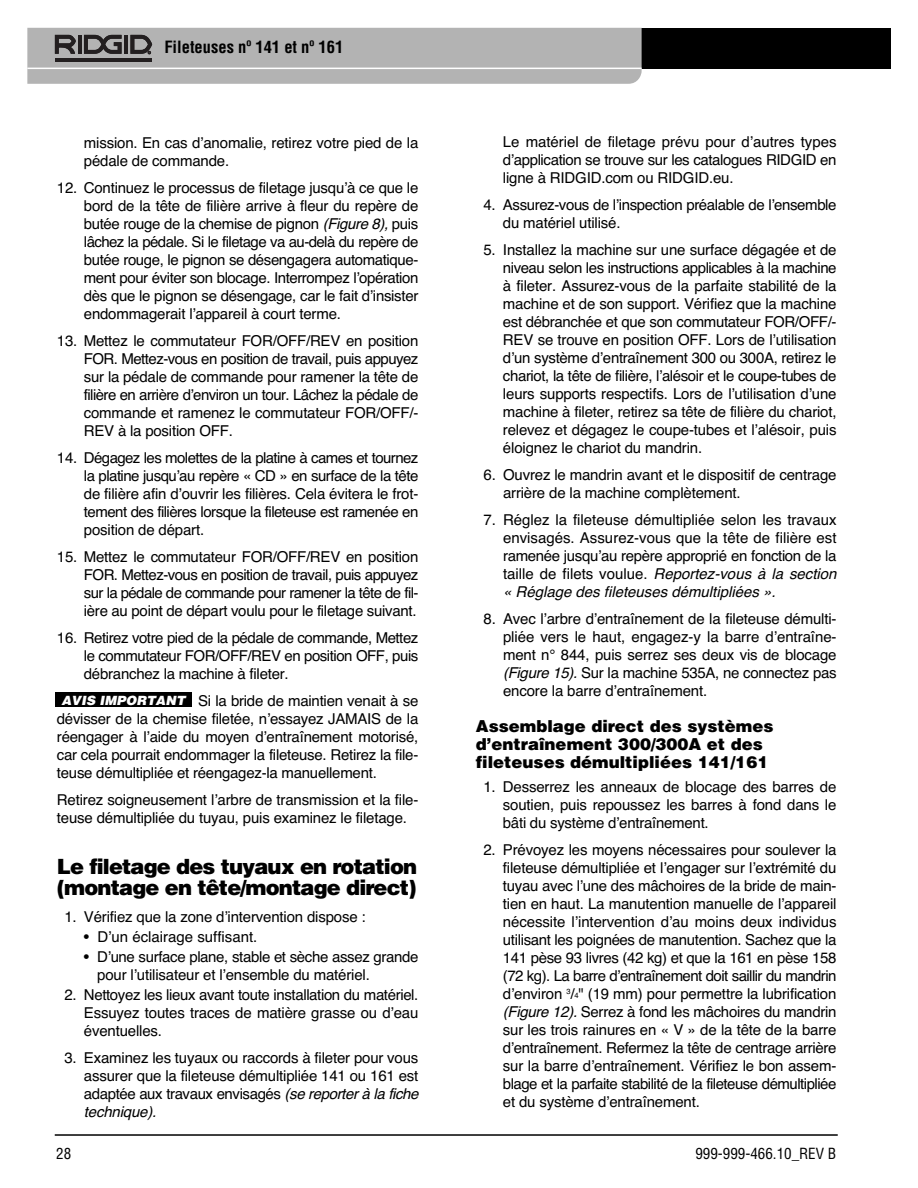
<style>
.page{position:relative;width:918px;height:1188px;background:#fff}
.page>*{position:absolute;margin:0;border:0;box-sizing:border-box;transform-origin:0 0}
.t1{font:900 21px/21px "Helvetica LT Std";letter-spacing:-.04em;color:#000}
.t2{font:900 16.5px/18px "Helvetica LT Std";color:#000}
.t3{font:700 condensed 16.5px "Helvetica LT Std";color:#000}
.t4{font:15px/18px "Helvetica";letter-spacing:-.01em;color:#000;text-align:justify}
.t5{font:condensed 15px "Helvetica LT Std";color:#000}
.t6{font:italic 900 12.75px "Helvetica LT Std";color:#fff}
.s1{font-style:italic}
.s2{font-family:"Helvetica LT Std"}
.s3{font-size:7.5px}
</style>
<div class="page">
<hr style="left:55px;top:1134px;width:783px;height:2px;background:#000">
<div style="left:463px;top:28px;width:428px;height:41px;background:#000"></div>
<svg style="left:27px;top:28px;width:615px;height:56px;background:#afafaf"></svg>
<div style="left:56px;top:693px;width:136px;height:14px;background:#000"></div>
<p class="t3" style="left:164px;top:41px;width:181px">Fileteuses nº 141 et nº 161</p>
<p class="t4" style="left:84px;top:133px;width:336px">mission. En cas d’anomalie, retirez votre pied de la pédale de commande.</p>
<p class="t4" style="left:84px;top:178px;width:336px;text-indent:-27px">12. Continuez le processus de filetage jusqu’à ce que le bord de la tête de filière arrive à fleur du repère de butée rouge de la chemise de pignon <span class="s1">(Figure 8),</span> puis lâchez la pédale. Si le filetage va au-delà du repère de butée rouge, le pignon se désengagera automatique - ment pour éviter son blocage. Interrom pez l’opéra tion dès que le pignon se désengage, car le fait d’insister endommagerait l’appareil à court terme.</p>
<p class="t4" style="left:84px;top:331px;width:336px;text-indent:-27px">13. Mettez le commutateur FOR/OFF/REV en position FOR. Mettez-vous en position de travail, puis appuyez sur la pédale de commande pour ramener la tête de filière en arrière d’environ un tour. Lâchez la pédale de commande et ramenez le commutateur FOR/OFF/ - REV à la position OFF.</p>
<p class="t4" style="left:84px;top:448px;width:336px;text-indent:-27px">14. Dégagez les molettes de la platine à cames et tournez la platine jusqu’au repère « CD » en surface de la tête de filière afin d’ouvrir les filières. Cela évitera le frot&shy;tement des filières lorsque la fileteuse est ramenée en position de départ.</p>
<p class="t4" style="left:84px;top:547px;width:336px;text-indent:-27px">15. Mettez le commutateur FOR/OFF/REV en position FOR. Mettez-vous en position de travail, puis appuyez sur la pédale de commande pour ramener la tête de fil&shy;ière au point de départ voulu pour le filetage suivant.</p>
<p class="t4" style="left:84px;top:628px;width:336px;text-indent:-27px">16. Retirez votre pied de la pédale de commande, Mettez le commutateur FOR/OFF/REV en position OFF, puis débranchez la machine à fileter.</p>
<p class="t4" style="left:57px;top:691px;width:363px;text-indent:141px">Si la bride de maintien venait à se dévisser de la chemise filetée, n’essayez JAMAIS de la réengager à l’aide du moyen d’entraînement motorisé, car cela pourrait endommager la fileteuse. Retirez la file&shy;teuse démultipliée et réengagez-la manuellement.</p>
<p class="t4" style="left:57px;top:790px;width:363px">Retirez soigneusement l’arbre de transmission et la file&shy;teuse démultipliée du tuyau, puis examinez le filetage.</p>
<h1 class="t1" style="left:57px;top:857px;width:362px">Le filetage des tuyaux en rotation (montage en tête/montage direct)</h1>
<p class="t4" style="left:64px;top:907px;width:303px">1<span class="s2">.</span> Vérifiez que la zone d’intervention dispose :</p>
<p class="t4" style="left:84px;top:927px;width:175px"><span class="s2">•</span> D’un éclairage suffisant.</p>
<p class="t4" style="left:97px;top:948px;width:323px;text-indent:-13px"><span class="s2">•</span> D’une surface plane, stable et sèche assez grande pour l’utilisateur et l’ensemble du matériel.</p>
<p class="t4" style="left:84px;top:986px;width:336px;text-indent:-20px">2<span class="s2">.</span> Nettoyez les lieux avant toute installation du matériel.<br>Essuyez toutes traces de matière grasse ou d’eau éventuelles.</p>
<p class="t4" style="left:84px;top:1049px;width:336px;text-indent:-20px">3<span class="s2">.</span> Examinez les tuyaux ou raccords à fileter pour vous assurer que la fileteuse démultipliée 141 ou 161 est adaptée aux travaux envisagés <span class="s1">(se reporter à la fiche technique).</span></p>
<p class="t6" style="left:61px;top:695px;width:125px">AVIS IMPORTANT</p>
<p class="t4" style="left:503px;top:133px;width:335px">Le matériel de filetage prévu pour d’autres types d’application se trouve sur les catalogues RIDGID en ligne à RIDGID.com ou RIDGID.eu.</p>
<p class="t4" style="left:503px;top:196px;width:335px;text-indent:-20px">4<span class="s2">.</span> Assurez-vous de l’inspection préalable de l’ensemble du matériel utilisé.</p>
<p class="t4" style="left:503px;top:241px;width:335px;text-indent:-20px">5<span class="s2">.</span> Installez la machine sur une surface dégagée et de niveau selon les instructions applicables à la machine à fileter. Assurez-vous de la parfaite stabilité de la machine et de son support. Vérifiez que la machine est débranchée et que son commutateur FOR/OFF/ - REV se trouve en position OFF. Lors de l’utilisation d’un système d’entraînement 300 ou 300A, retirez le chariot, la tête de filière, l’alésoir et le coupe-tubes de leurs supports respectifs. Lors de l’utilisation d’une machine à fileter, retirez sa tête de filière du chariot, relevez et dégagez le coupe-tubes et l’alésoir, puis éloignez le chariot du mandrin.</p>
<p class="t4" style="left:503px;top:466px;width:335px;text-indent:-20px">6<span class="s2">.</span> Ouvrez le mandrin avant et le dispositif de centrage arrière de la machine complètement.</p>
<p class="t4" style="left:503px;top:511px;width:335px;text-indent:-20px">7<span class="s2">.</span> Réglez la fileteuse démultipliée selon les travaux envisagés. Assurez-vous que la tête de filière est ramenée jusqu’au repère approprié en fonction de la taille de filets voulue. <span class="s1">Reportez-vous à la section « Réglage des fileteuses démultipliées ».</span></p>
<p class="t4" style="left:503px;top:610px;width:335px;text-indent:-20px">8<span class="s2">.</span> Avec l’arbre d’entraînement de la fileteuse démulti&shy;pliée vers le haut, engagez-y la barre d’entraîne&shy;ment n° 844, puis serrez ses deux vis de blocage <span class="s1">(Figure 15).</span> Sur la machine 535A, ne connectez pas encore la barre d’entraînement.</p>
<p class="t2" style="left:476px;top:719px;width:299px">Assemblage direct des systèmes d’entraînement 300/300A et des fileteuses démultipliées 141/161</p>
<p class="t4" style="left:503px;top:778px;width:335px;text-indent:-20px">1<span class="s2">.</span> Desserrez les anneaux de blocage des barres de soutien, puis repoussez les barres à fond dans le bâti du système d’entraînement.</p>
<p class="t4" style="left:503px;top:841px;width:335px;text-indent:-19px">2<span class="s2">.</span> Prévoyez les moyens nécessaires pour soulever la fileteuse démultipliée et l’engager sur l’extrémité du tuyau avec l’une des mâchoires de la bride de main&shy;tien en haut. La manutention manuelle de l’appareil nécessite l’intervention d’au moins deux individus utilisant les poignées de manutention. Sachez que la 141 pèse 93 livres (42 kg) et que la 161 en pèse 158 (72 kg). La barre d’entraînement doit saillir du mandrin d’environ <sup>3</sup>/<span class="s3">4</span>" (19 mm) pour permettre la lubrification <span class="s1">(Figure 12).</span> Serrez à fond les mâchoires du mandrin sur les trois rainures en « V » de la tête de la barre d’entraînement. Refermez la tête de centrage arrière sur la barre d’entraînement. Vérifiez le bon assem&shy;blage et la parfaite stabilité de la fileteuse démultipliée et du système d’entraînement.</p>
<p class="t5" style="left:56px;top:1147px;width:16px">28</p>
<p class="t5" style="left:695px;top:1147px;width:142px">999-999-466.10_REV B</p>
</div>
